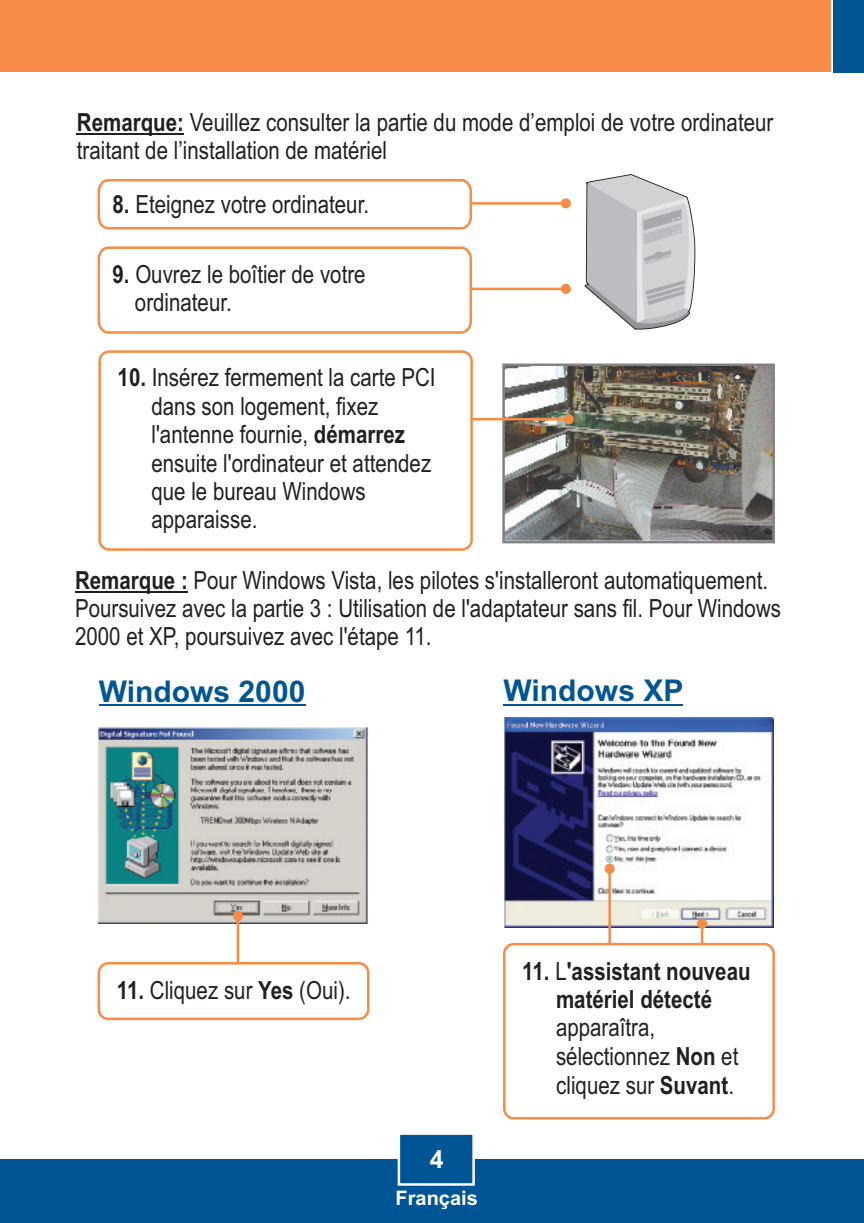
<style>
.page{position:relative;width:864px;height:1223px;background:#fff}
.page>*{position:absolute;margin:0;border:0;box-sizing:border-box;transform-origin:0 0}
.t1{font:700 30px "Arial";color:#005595}
.t2{font:25px/28.2px "Arial Narrow";color:#231f20}
.t3{font:700 25px/28.5px "Arial Narrow";color:#231f20;text-align:center}
.t4{font:700 25px "Arial";color:#fff}
.t5{font:700 20px "Arial";color:#fff}
.s1{font-weight:700}
.s2{font-weight:400}
</style>
<div class="page">
<div style="left:0;top:1159px;width:864px;height:64px;background:#005595"></div>
<div style="left:0;top:0;width:831px;height:72px;background:#f68c45"></div>
<div style="left:833px;top:0;width:31px;height:72px;background:#005595"></div>
<svg style="left:397px;top:1134px;width:78px;height:52px"></svg>
<img style="left:504px;top:717px;width:269px;height:211px">
<img style="left:99px;top:727px;width:270px;height:196px">
<hr style="left:75px;top:591px;width:113px;height:1px;background:#231f20">
<img style="left:506px;top:368px;width:265px;height:171px">
<div style="left:502px;top:364px;width:273px;height:179px;border:3px solid #808285"></div>
<svg style="left:473px;top:414px;width:101px;height:10px"></svg>
<div style="left:98px;top:350px;width:375px;height:201px;background:#fff;border:3px solid #f68c45;border-radius:9px"></div>
<svg style="left:97px;top:174px;width:599px;height:160px"></svg>
<svg style="left:697px;top:919px;width:10px;height:24px"></svg>
<svg style="left:233px;top:911px;width:10px;height:51px"></svg>
<svg style="left:604px;top:864px;width:10px;height:79px"></svg>
<div style="left:503px;top:943px;width:272px;height:176px;background:#fff;border:3px solid #f68c45;border-radius:9px"></div>
<div style="left:98px;top:962px;width:271px;height:58px;background:#fff;border:3px solid #f68c45;border-radius:9px"></div>
<hr style="left:77px;top:133px;width:107px;height:1px;background:#231f20">
<hr style="left:99px;top:704px;width:206px;height:2px;background:#005595">
<hr style="left:503px;top:704px;width:180px;height:1px;background:#005595">
<p class="t2" style="left:77px;top:110px;width:698px"><span class="s1">Remarque:</span> Veuillez consulter la partie du mode d’emploi de votre ordinateur traitant de l’installation de matériel</p>
<p class="t2" style="left:113px;top:193px;width:258px"><span class="s1">8.</span> Eteignez votre ordinateur.</p>
<p class="t2" style="left:135px;top:262px;width:232px;text-indent:-22px"><span class="s1">9.</span> Ouvrez le boîtier de votre ordinateur.</p>
<p class="t2" style="left:151px;top:366px;width:286px;text-indent:-34px"><span class="s1">10.</span> Insérez fermement la carte PCI dans son logement, fixez l'antenne fournie, <span class="s1">démarrez </span>ensuite l'ordinateur et attendez que le bureau Windows apparaisse.</p>
<p class="t2" style="left:75px;top:568px;width:707px"><span class="s1">Remarque :</span> Pour Windows Vista, les pilotes s'installeront automatiquement.<br>Poursuivez avec la partie 3 : Utilisation de l'adaptateur sans fil. Pour Windows<br>2000 et XP, poursuivez avec l'étape 11.</p>
<p class="t1" style="left:99px;top:680px;width:208px">Windows 2000</p>
<p class="t1" style="left:503px;top:680px;width:181px">Windows XP</p>
<p class="t2" style="left:117px;top:978px;width:235px"><span class="s1">11.</span> Cliquez sur <span class="s1">Yes</span> (Oui).</p>
<p class="t4" style="left:430px;top:1150px;width:15px">4</p>
<p class="t5" style="left:395px;top:1191px;width:84px">Français</p>
<p class="t3" style="left:522px;top:959px;width:230px">11. <span class="s2">L</span>'assistant nouveau matériel détecté</p>
<p class="t2" style="left:556px;top:1016px;width:184px">apparaîtra, sélectionnez <span class="s1">Non</span> et cliquez sur <span class="s1">Suvant</span>.</p>
</div>
